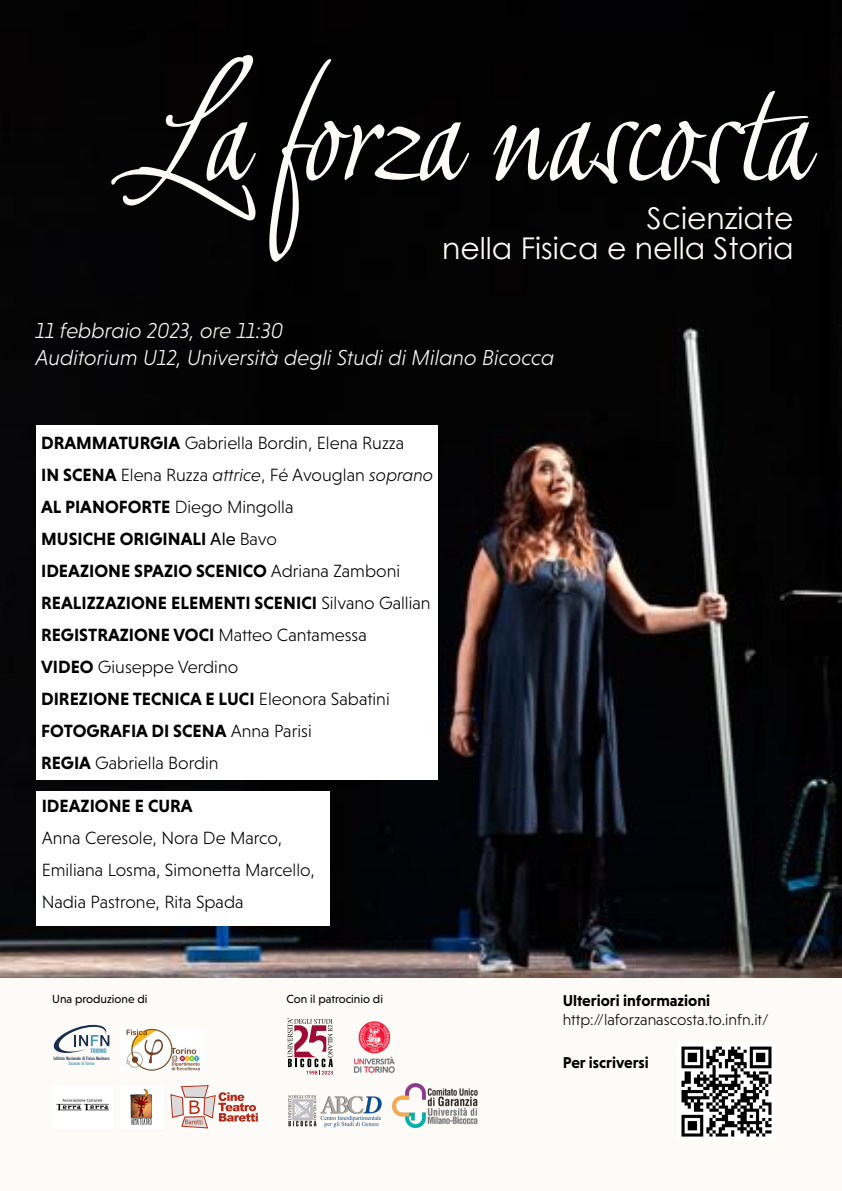
<style>
.page{position:relative;width:842px;height:1191px;background:#fff}
.page>*{position:absolute;margin:0;border:0;box-sizing:border-box;transform-origin:0 0}
.t1{font:185px "Englewood";color:#fcfbf7}
.t2{font:30px/30px "Century Gothic";color:#fcfbf7;text-align:right}
.t3{font:italic 300 22px/26.4px "Niveau Grotesk";color:#fcfbf7}
.t4{font:300 18px/32px "Niveau Grotesk";color:#000}
.t5{font:700 18px "Niveau Grotesk";color:#000}
.t6{font:700 16px "Niveau Grotesk";color:#000}
.t7{font:300 16px "Niveau Grotesk";color:#000}
.t8{font:12px "Niveau Grotesk";color:#000}
.t9{font:700 5.1px "Oswald";letter-spacing:.025em;color:#4597b8}
.t10{font:3.9px "Oswald";letter-spacing:.01em;color:#182c4d}
.t11{font:3.9px "Oswald";color:#4597b8}
.s1{font-weight:700}
.s2{font-style:italic}
.s3{font-weight:400}
</style>
<div class="page">
<img style="left:0;top:0;width:842px;height:978px">
<div style="left:36px;top:791px;width:294px;height:135px;background:#fff"></div>
<div style="left:36px;top:425px;width:401px;height:355px;background:#fff"></div>
<div style="left:0;top:978px;width:842px;height:213px;background:#fcfbf7"></div>
<img style="left:130px;top:1089px;width:22px;height:36px">
<img style="left:126px;top:1029px;width:75px;height:42px">
<svg style="left:53px;top:1025px;width:56px;height:28px"></svg>
<svg style="left:171px;top:1085px;width:87px;height:43px"></svg>
<img style="left:56px;top:1098px;width:53px;height:13px">
<img style="left:288px;top:1094px;width:94px;height:34px">
<img style="left:392px;top:1083px;width:86px;height:44px">
<svg style="left:287px;top:1018px;width:46px;height:56px"></svg>
<img style="left:354px;top:1021px;width:41px;height:52px">
<img style="left:681px;top:1046px;width:91px;height:91px">
<h1 class="t1" style="left:122px;top:8px;width:687px">La forza nascosta</h1>
<h2 class="t2" style="left:442px;top:202px;width:353px">Scienziate<br>nella Fisica e nella Storia</h2>
<p class="t3" style="left:35px;top:317px;width:520px">11 febbraio 2023, ore 11:30<br>Auditorium U12, Università degli Studi di Milano Bicocca</p>
<p class="t4" style="left:41px;top:426px;width:394px"><span class="s1">DRAMMATURGIA</span> Gabriella Bordin, Elena Ruzza<br><span class="s1">IN SCENA</span> Elena Ruzza <span class="s2">attrice</span>, Fé Avouglan <span class="s2">soprano </span><span class="s1">AL PIANOFORTE</span> Diego Mingolla<br><span class="s1">MUSICHE ORIGINALI</span> <span class="s3">Ale</span> Bavo<br><span class="s1">IDEAZIONE SPAZIO SCENICO</span> Adriana Zamboni <span class="s1">REALIZZAZIONE ELEMENTI SCENICI</span> Silvano Gallian <span class="s1">REGISTRAZIONE VOCI</span> Matteo Cantamessa<br><span class="s1">VIDEO</span> Giuseppe Verdino<br><span class="s1">DIREZIONE TECNICA E LUCI</span> Eleonora Sabatini <span class="s1">FOTOGRAFIA DI SCENA</span> Anna Parisi<br><span class="s1">REGIA</span> Gabriella Bordin</p>
<p class="t5" style="left:42px;top:795px;width:153px">IDEAZIONE E CURA</p>
<p class="t4" style="left:42px;top:821px;width:275px">Anna Ceresole, Nora De Marco,<br>Emiliana Losma, Simonetta Marcello,<br>Nadia Pastrone, Rita Spada</p>
<p class="t8" style="left:52px;top:992px;width:97px">Una produzione di</p>
<p class="t9" style="left:91px;top:1046px;width:18px">TORINO</p>
<p class="t11" style="left:69px;top:1060px;width:27px">Sezione di Torino</p>
<p class="t10" style="left:53px;top:1055px;width:58px">Istituto Nazionale di Fisica Nucleare</p>
<p class="t8" style="left:287px;top:992px;width:98px">Con il patrocinio di</p>
<p class="t6" style="left:563px;top:991px;width:149px">Ulteriori informazioni</p>
<p class="t7" style="left:563px;top:1010px;width:207px">http://laforzanascosta.to.infn.it/</p>
<p class="t6" style="left:563px;top:1053px;width:88px">Per iscriversi</p>
</div>
